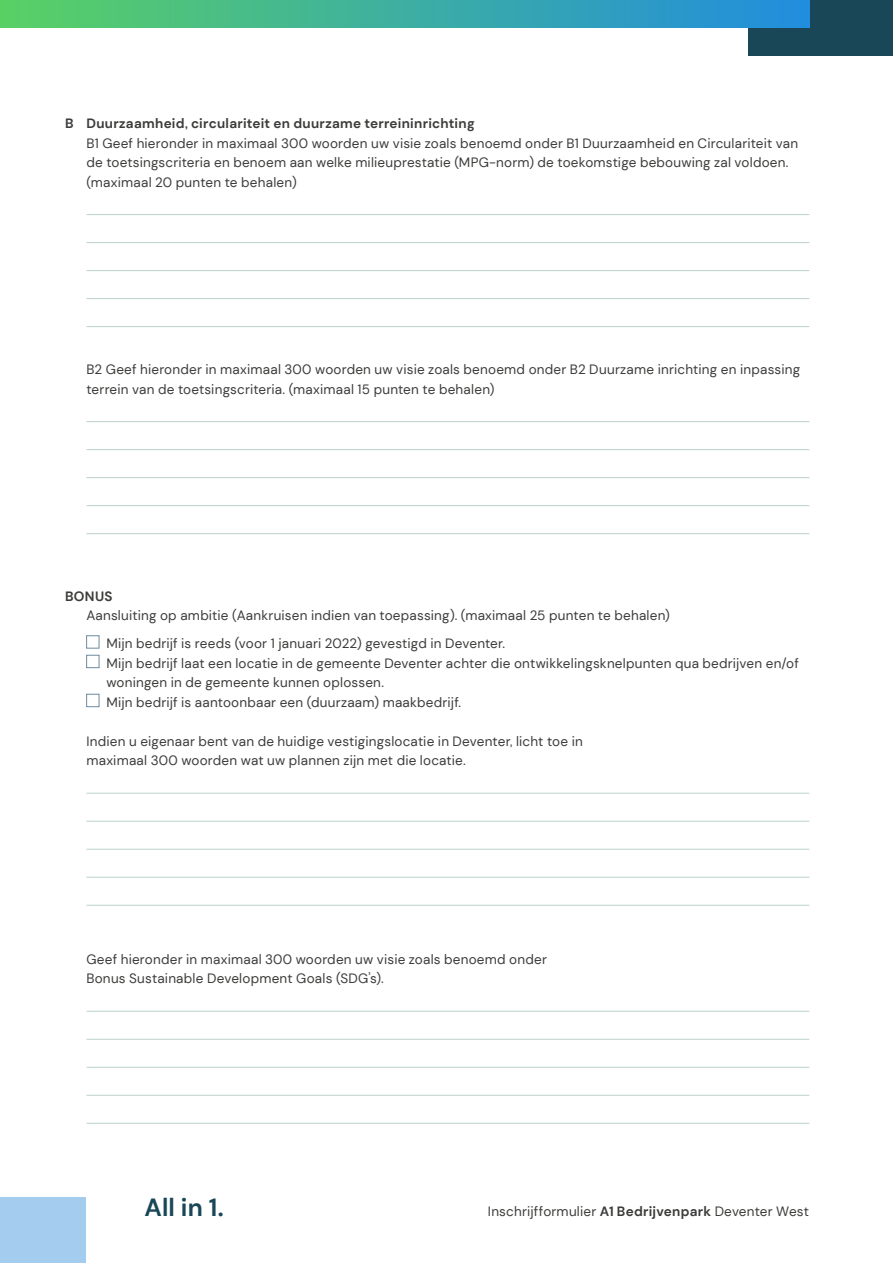
<style>
.page{position:relative;width:893px;height:1263px;background:#fff}
.page>*{position:absolute;margin:0;border:0;box-sizing:border-box;transform-origin:0 0}
.t1{font:700 24.9px "DM Sans";color:#1a4757}
.t2{font:13.5px/19.5px "DM Sans";letter-spacing:.015em;color:#3c3c3b}
.t3{font:700 13.5px "DM Sans";letter-spacing:.02em;color:#3c3c3b}
.s1{font-weight:700}
</style>
<div class="page">
<div style="left:748px;top:0;width:145px;height:56px;background:#1a4757"></div>
<div style="left:0;top:0;width:809px;height:28px;background:linear-gradient(to right,#5ad164,#218dde)"></div>
<div style="left:0;top:1197px;width:85px;height:66px;background:#a3ccee"></div>
<hr style="left:86px;top:214px;width:723px;height:1px;background:#bbd2ca">
<hr style="left:86px;top:242px;width:723px;height:1px;background:#bbd2ca">
<hr style="left:86px;top:270px;width:723px;height:1px;background:#bbd2ca">
<hr style="left:86px;top:298px;width:723px;height:1px;background:#bbd2ca">
<hr style="left:86px;top:326px;width:723px;height:1px;background:#bbd2ca">
<hr style="left:86px;top:421px;width:723px;height:1px;background:#bbd2ca">
<hr style="left:86px;top:449px;width:723px;height:1px;background:#bbd2ca">
<hr style="left:86px;top:477px;width:723px;height:1px;background:#bbd2ca">
<hr style="left:86px;top:505px;width:723px;height:1px;background:#bbd2ca">
<hr style="left:86px;top:533px;width:723px;height:1px;background:#bbd2ca">
<div style="left:86px;top:635px;width:13px;height:13px;border:1px solid #6e8ca0"></div>
<div style="left:86px;top:655px;width:13px;height:13px;border:1px solid #6e8ca0"></div>
<div style="left:86px;top:694px;width:13px;height:13px;border:1px solid #6e8ca0"></div>
<hr style="left:86px;top:793px;width:723px;height:1px;background:#bbd2ca">
<hr style="left:86px;top:821px;width:723px;height:1px;background:#bbd2ca">
<hr style="left:86px;top:849px;width:723px;height:1px;background:#bbd2ca">
<hr style="left:86px;top:877px;width:723px;height:1px;background:#bbd2ca">
<hr style="left:86px;top:905px;width:723px;height:1px;background:#bbd2ca">
<hr style="left:86px;top:1011px;width:723px;height:1px;background:#bbd2ca">
<hr style="left:86px;top:1039px;width:723px;height:1px;background:#bbd2ca">
<hr style="left:86px;top:1067px;width:723px;height:1px;background:#bbd2ca">
<hr style="left:86px;top:1095px;width:723px;height:1px;background:#bbd2ca">
<hr style="left:86px;top:1123px;width:723px;height:1px;background:#bbd2ca">
<p class="t3" style="left:65px;top:115px;width:411px">B Duurzaamheid, circulariteit en duurzame terreininrichting</p>
<p class="t2" style="left:86px;top:133px;width:713px">B1 Geef hieronder in maximaal 300 woorden uw visie zoals benoemd onder B1 Duurzaamheid en Circulariteit van de toetsingscriteria en benoem aan welke milieuprestatie (MPG-norm) de toekomstige bebouwing zal voldoen. (maximaal 20 punten te behalen)</p>
<p class="t2" style="left:86px;top:360px;width:715px">B2 Geef hieronder in maximaal 300 woorden uw visie zoals benoemd onder B2 Duurzame inrichting en inpassing terrein van de toetsingscriteria. (maximaal 15 punten te behalen)</p>
<p class="t3" style="left:65px;top:588px;width:49px">BONUS</p>
<p class="t2" style="left:106px;top:601px;width:565px;line-height:28px;text-indent:-20px">Aansluiting op ambitie (Aankruisen indien van toepassing). (maximaal 25 punten te behalen)<br>Mijn bedrijf is reeds (voor 1 januari 2022) gevestigd in Deventer.</p>
<p class="t2" style="left:106px;top:653px;width:694px">Mijn bedrijf laat een locatie in de gemeente Deventer achter die ontwikkelingsknelpunten qua bedrijven en/of woningen in de gemeente kunnen oplossen.<br>Mijn bedrijf is aantoonbaar een (duurzaam) maakbedrijf.</p>
<p class="t2" style="left:86px;top:731px;width:498px">Indien u eigenaar bent van de huidige vestigingslocatie in Deventer, licht toe in maximaal 300 woorden wat uw plannen zijn met die locatie.</p>
<p class="t2" style="left:86px;top:949px;width:462px">Geef hieronder in maximaal 300 woorden uw visie zoals benoemd onder<br>Bonus Sustainable Development Goals (SDG’s).</p>
<h1 class="t1" style="left:145px;top:1192px;width:81px">All in 1.</h1>
<p class="t2" style="left:488px;top:1201px;width:322px">Inschrijfformulier <span class="s1">A1 Bedrijvenpark</span> Deventer West</p>
</div>
